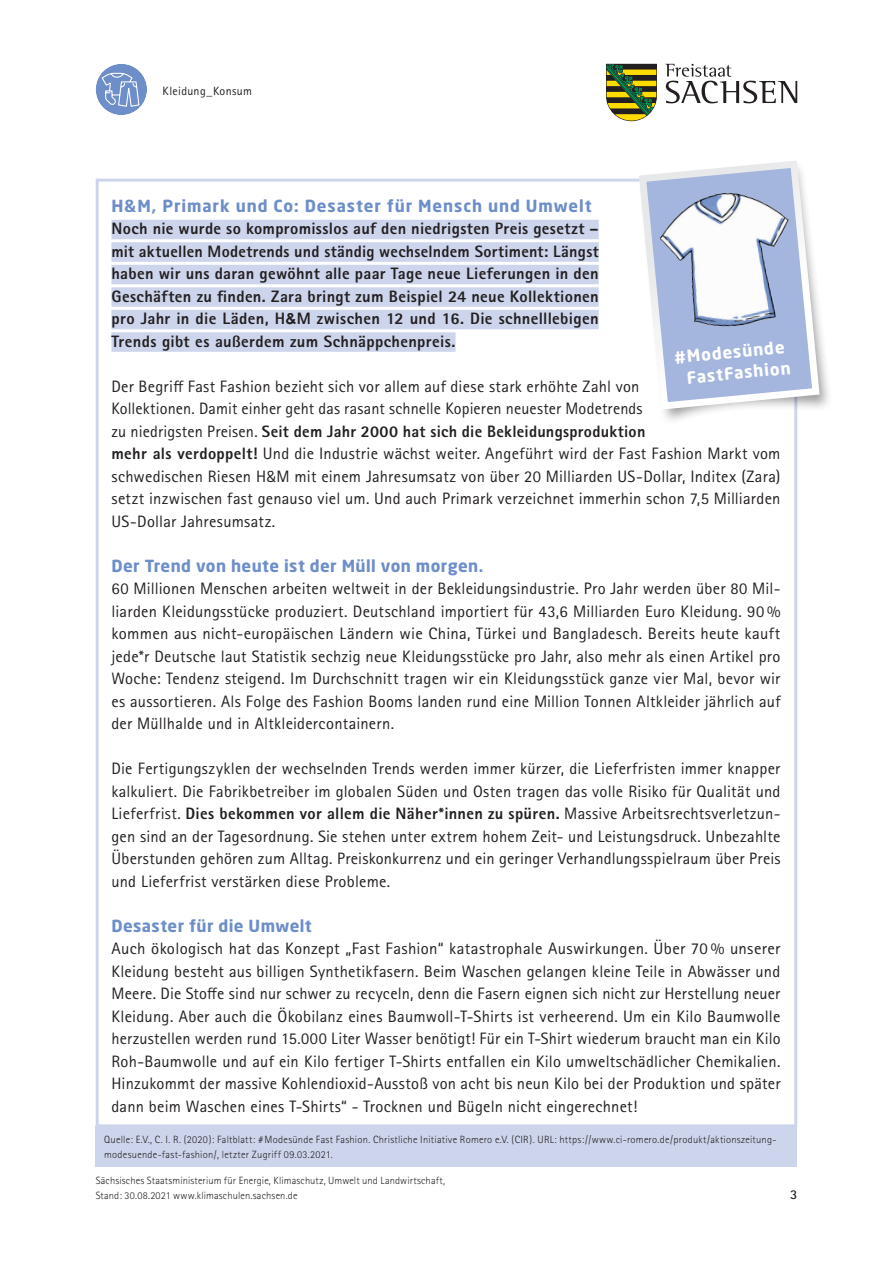
<style>
.page{position:relative;width:893px;height:1263px;background:#fff}
.page>*{position:absolute;margin:0;border:0;box-sizing:border-box;transform-origin:0 0}
.t1{font:16.5px/22.5px "Rotis Sans Serif Pro";letter-spacing:.015em;color:#231f20;text-align:justify}
.t2{font:800 16.5px/22.5px "Rotis Sans Serif Pro";letter-spacing:.02em;color:#231f20;text-align:justify}
.t3{font:700 16.5px "Neo Sans Pro";letter-spacing:.025em;color:#6d8ec8}
.t4{font:700 16.5px "Neo Sans Pro";letter-spacing:.055em;color:#6d8ec8}
.t5{font:700 16.5px/21px "Neo Sans Pro";color:#fff;text-align:right}
.t6{font:700 13.5px "AT Rotis Sans Serif";color:#231f20}
.t7{font:12px "Rotis Sans Serif";letter-spacing:.025em;color:#231f20}
.t8{font:300 10.5px/15px "AT Rotis Sans Serif";letter-spacing:.02em;color:#231f20}
.s1{font-family:"Arial";font-weight:700;font-size:15px}
.s2{font-weight:800}
.s3{font-family:"Neo Sans Pro";font-size:15px}
</style>
<div class="page">
<svg style="left:665px;top:64px;width:132px;height:39px"></svg>
<svg style="left:606px;top:64px;width:51px;height:57px;background:#767e32"></svg>
<div style="left:96px;top:64px;width:51px;height:51px;background:#6d8ec8;border-radius:50%"></div>
<svg style="left:101px;top:72px;width:39px;height:35px"></svg>
<div style="left:111px;top:220px;width:488px;height:19px;background:#cdd5ec"></div>
<div style="left:111px;top:242px;width:488px;height:20px;background:#cdd5ec"></div>
<div style="left:111px;top:265px;width:488px;height:19px;background:#cdd5ec"></div>
<div style="left:111px;top:287px;width:488px;height:20px;background:#cdd5ec"></div>
<div style="left:111px;top:310px;width:488px;height:19px;background:#cdd5ec"></div>
<div style="left:111px;top:332px;width:345px;height:20px;background:#cdd5ec"></div>
<div style="left:638px;top:160px;width:195px;height:266px;background:#231f20;opacity:.45"></div>
<svg style="left:635px;top:160px;width:188px;height:253px"></svg>
<div style="left:96px;top:1127px;width:701px;height:40px;background:#cdd5ec"></div>
<p class="t7" style="left:163px;top:83px;width:91px">Kleidung_Konsum</p>
<p class="t4" style="left:111px;top:195px;width:482px">H&amp;M, Primark und Co: Desaster für Mensch und Umwelt</p>
<p class="t2" style="left:111px;top:217px;width:489px">Noch nie wurde so kompromisslos auf den niedrigsten Preis gesetzt – mit aktuellen Modetrends und ständig wechselndem Sortiment: Längst haben wir uns daran gewöhnt alle paar Tage neue Lieferungen in den Geschäften zu finden. Zara bringt zum Beispiel 24 neue Kollektionen pro Jahr in die Läden, H<span class="s1">&amp;</span>M zwischen 12 und 16. Die schnelllebigen Trends gibt es außerdem zum Schnäppchenpreis.</p>
<p class="t1" style="left:111px;top:375px;width:671px;text-align:left">Der Begriff Fast Fashion bezieht sich vor allem auf diese stark erhöhte Zahl von<br>Kollektionen. Damit einher geht das rasant schnelle Kopieren neuester Modetrends<br>zu niedrigsten Preisen. <span class="s2">Seit dem Jahr 2000 hat sich die Bekleidungsproduktion<br>mehr als verdoppelt!</span> Und die Industrie wächst weiter. Angeführt wird der Fast Fashion Markt vom schwedischen Riesen H<span class="s3">&amp;</span>M mit einem Jahresumsatz von über 20 Milliarden US-Dollar, Inditex (Zara) setzt inzwischen fast genauso viel um. Und auch Primark verzeichnet immerhin schon 7,5 Milliarden US-Dollar Jahresumsatz.</p>
<p class="t3" style="left:111px;top:555px;width:373px">Der Trend von heute ist der Müll von morgen.</p>
<p class="t1" style="left:111px;top:577px;width:671px">60 Millionen Menschen arbeiten weltweit in der Bekleidungsindustrie. Pro Jahr werden über 80 Mil&shy;liarden Kleidungsstücke produziert. Deutschland importiert für 43,6 Milliarden Euro Kleidung. 90 % kommen aus nicht-europäischen Ländern wie China, Türkei und Bangladesch. Bereits heute kauft jede*r Deutsche laut Statistik sechzig neue Kleidungsstücke pro Jahr, also mehr als einen Artikel pro Woche: Tendenz steigend. Im Durchschnitt tragen wir ein Kleidungsstück ganze vier Mal, bevor wir es aussortieren. Als Folge des Fashion Booms landen rund eine Million Tonnen Altkleider jährlich auf der Müllhalde und in Altkleidercontainern.</p>
<p class="t1" style="left:111px;top:757px;width:671px">Die Fertigungszyklen der wechselnden Trends werden immer kürzer, die Lieferfristen immer knapper kalkuliert. Die Fabrikbetreiber im globalen Süden und Osten tragen das volle Risiko für Qualität und Lieferfrist. <span class="s2">Dies bekommen vor allem die Näher*innen zu spüren.</span> Massive Arbeitsrechtsverletzun&shy;gen sind an der Tagesordnung. Sie stehen unter extrem hohem Zeit- und Leistungsdruck. Unbezahlte Überstunden gehören zum Alltag. Preiskonkurrenz und ein geringer Verhandlungsspielraum über Preis und Lieferfrist verstärken diese Probleme.</p>
<p class="t3" style="left:111px;top:915px;width:202px">Desaster für die Umwelt</p>
<p class="t1" style="left:111px;top:937px;width:671px">Auch ökologisch hat das Konzept „Fast Fashion“ katastrophale Auswirkungen. Über 70 % unserer Kleidung besteht aus billigen Synthetikfasern. Beim Waschen gelangen kleine Teile in Abwässer und Meere. Die Stoffe sind nur schwer zu recyceln, denn die Fasern eignen sich nicht zur Herstellung neuer Kleidung. Aber auch die Ökobilanz eines Baumwoll-T-Shirts ist verheerend. Um ein Kilo Baumwolle herzustellen werden rund 15.000 Liter Wasser benötigt! Für ein T-Shirt wiederum braucht man ein Kilo Roh-Baumwolle und auf ein Kilo fertiger T-Shirts entfallen ein Kilo umweltschädlicher Chemikalien.<br>Hinzukommt der massive Kohlendioxid-Ausstoß von acht bis neun Kilo bei der Produktion und später dann beim Waschen eines T-Shirts“ - Trocknen und Bügeln nicht eingerechnet!</p>
<p class="t5" style="left:674px;top:346px;width:116px;rotate:-5deg">#Modesünde<br>FastFashion</p>
<p class="t8" style="left:104px;top:1132px;width:674px">Quelle: E.V., C. I. R. (2020): Faltblatt: #Modesünde Fast Fashion. Christliche Initiative Romero e.V. (CIR). URL: https://www.ci-romero.de/produkt/aktionszeitung&shy;modesuende-fast-fashion/, letzter Zugriff 09.03.2021.</p>
<p class="t8" style="left:96px;top:1173px;width:351px">Sächsisches Staatsministerium für Energie, Klimaschutz, Umwelt und Landwirtschaft,<br>Stand: 30.08.2021 www.klimaschulen.sachsen.de</p>
<p class="t6" style="left:790px;top:1186px;width:9px">3</p>
</div>
